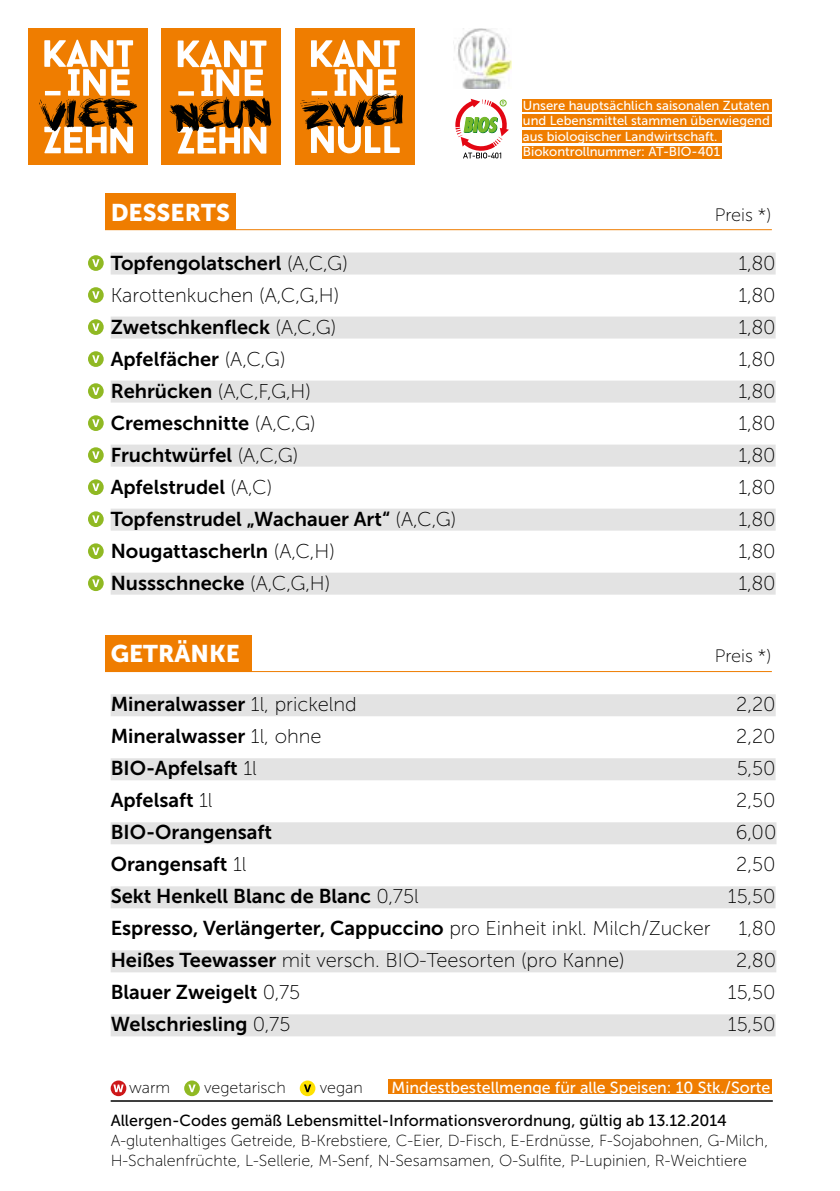
<style>
.page{position:relative;width:840px;height:1191px;background:#fff}
.page>*{position:absolute;margin:0;border:0;box-sizing:border-box;transform-origin:0 0}
.t1{font:24px "Museo Sans 900";color:#fff}
.t2{font:20px "Museo Sans 700";color:#000}
.t3{font:20px "Museo Sans 100";color:#000}
.t4{font:18px "Museo Sans 100";color:#000}
.t5{font:16px/20px "Museo Sans 100";color:#000}
.t6{font:16px "Museo Sans 500";color:#000}
.t7{font:16px "Museo Sans 500";color:#fff}
.t8{font:13px/15.6px "Museo Sans 500";color:#fff}
.s1{font-family:"Museo Sans 100"}
.s2{font-family:"Museo Sans 700"}
</style>
<div class="page">
<div style="left:28px;top:28px;width:120px;height:137px;background:#ef7d00"></div>
<svg style="left:39px;top:39px;width:98px;height:114px"></svg>
<hr style="left:45px;top:91px;width:15px;height:4px;background:#fff">
<div style="left:162px;top:29px;width:119px;height:136px;background:#ef7d00"></div>
<svg style="left:169px;top:40px;width:102px;height:114px"></svg>
<div style="left:295px;top:28px;width:119px;height:137px;background:#ef7d00"></div>
<svg style="left:300px;top:40px;width:103px;height:113px"></svg>
<div style="left:105px;top:635px;width:146px;height:37px;background:#ef7d00"></div>
<hr style="left:105px;top:671px;width:666px;height:1px;background:#ef7d00">
<div style="left:111px;top:694px;width:664px;height:22px;background:#e3e3e3"></div>
<div style="left:111px;top:758px;width:664px;height:22px;background:#e3e3e3"></div>
<div style="left:111px;top:822px;width:665px;height:22px;background:#e3e3e3"></div>
<div style="left:111px;top:886px;width:664px;height:22px;background:#e3e3e3"></div>
<div style="left:111px;top:950px;width:664px;height:22px;background:#e3e3e3"></div>
<div style="left:111px;top:1014px;width:664px;height:22px;background:#e3e3e3"></div>
<div style="left:105px;top:193px;width:130px;height:37px;background:#ef7d00"></div>
<hr style="left:105px;top:229px;width:666px;height:1px;background:#ef7d00">
<div style="left:111px;top:252px;width:664px;height:22px;background:#e3e3e3"></div>
<div style="left:111px;top:316px;width:664px;height:22px;background:#e3e3e3"></div>
<div style="left:111px;top:380px;width:664px;height:22px;background:#e3e3e3"></div>
<div style="left:111px;top:444px;width:664px;height:22px;background:#e3e3e3"></div>
<div style="left:111px;top:508px;width:664px;height:22px;background:#e3e3e3"></div>
<div style="left:111px;top:572px;width:664px;height:22px;background:#e3e3e3"></div>
<div style="left:522px;top:99px;width:249px;height:12px;background:#ef7d00"></div>
<div style="left:522px;top:114px;width:249px;height:13px;background:#ef7d00"></div>
<div style="left:522px;top:130px;width:199px;height:13px;background:#ef7d00"></div>
<div style="left:522px;top:146px;width:199px;height:12px;background:#ef7d00"></div>
<svg style="left:455px;top:99px;width:53px;height:59px"></svg>
<img style="left:453px;top:28px;width:58px;height:60px">
<div style="left:88px;top:255px;width:16px;height:16px;background:#90b923;border-radius:50%"></div>
<svg style="left:92px;top:259px;width:7px;height:8px"></svg>
<div style="left:88px;top:287px;width:16px;height:16px;background:#90b923;border-radius:50%"></div>
<svg style="left:92px;top:291px;width:7px;height:8px"></svg>
<div style="left:88px;top:319px;width:16px;height:16px;background:#90b923;border-radius:50%"></div>
<svg style="left:92px;top:323px;width:7px;height:8px"></svg>
<div style="left:88px;top:351px;width:16px;height:16px;background:#90b923;border-radius:50%"></div>
<svg style="left:92px;top:355px;width:7px;height:8px"></svg>
<svg style="left:88px;top:575px;width:16px;height:16px"></svg>
<svg style="left:92px;top:579px;width:7px;height:8px"></svg>
<svg style="left:88px;top:543px;width:16px;height:16px"></svg>
<svg style="left:92px;top:547px;width:7px;height:8px"></svg>
<svg style="left:88px;top:511px;width:16px;height:16px"></svg>
<svg style="left:92px;top:515px;width:7px;height:8px"></svg>
<svg style="left:88px;top:479px;width:16px;height:16px"></svg>
<svg style="left:92px;top:483px;width:7px;height:8px"></svg>
<svg style="left:88px;top:447px;width:16px;height:16px"></svg>
<svg style="left:92px;top:451px;width:7px;height:8px"></svg>
<div style="left:88px;top:415px;width:16px;height:16px;background:#90b923;border-radius:50%"></div>
<svg style="left:92px;top:419px;width:7px;height:8px"></svg>
<div style="left:88px;top:383px;width:16px;height:16px;background:#90b923;border-radius:50%"></div>
<svg style="left:92px;top:387px;width:7px;height:8px"></svg>
<hr style="left:111px;top:1100px;width:661px;height:1px;background:#000">
<div style="left:388px;top:1079px;width:383px;height:15px;background:#ef7d00"></div>
<svg style="left:111px;top:1080px;width:15px;height:16px"></svg>
<svg style="left:113px;top:1084px;width:10px;height:8px"></svg>
<svg style="left:184px;top:1080px;width:16px;height:16px"></svg>
<svg style="left:188px;top:1084px;width:7px;height:8px"></svg>
<svg style="left:299px;top:1080px;width:16px;height:16px"></svg>
<svg style="left:304px;top:1084px;width:7px;height:8px"></svg>
<p class="t8" style="left:522px;top:97px;width:248px">Unsere hauptsächlich saisonalen Zutaten und Lebensmittel stammen überwiegend aus biologischer Landwirtschaft.<br>Biokontrollnummer: AT-BIO-401</p>
<p class="t1" style="left:111px;top:198px;width:121px">DESSERTS</p>
<p class="t4" style="left:714px;top:205px;width:58px">Preis *)</p>
<p class="t2" style="left:111px;top:251px;width:239px">Topfengolatscherl <span class="s1">(A,C,G)</span></p>
<p class="t3" style="left:738px;top:252px;width:39px">1,80</p>
<p class="t3" style="left:111px;top:284px;width:230px">Karottenkuchen (A,C,G,H)</p>
<p class="t3" style="left:738px;top:284px;width:39px">1,80</p>
<p class="t2" style="left:111px;top:315px;width:227px">Zwetschkenfleck <span class="s1">(A,C,G)</span></p>
<p class="t3" style="left:738px;top:316px;width:39px">1,80</p>
<p class="t2" style="left:111px;top:347px;width:176px">Apfelfächer <span class="s1">(A,C,G)</span></p>
<p class="t3" style="left:738px;top:348px;width:39px">1,80</p>
<p class="t3" style="left:111px;top:380px;width:202px"><span class="s2">Rehrücken</span> (A,C,F,G,H)</p>
<p class="t3" style="left:738px;top:380px;width:39px">1,80</p>
<p class="t2" style="left:111px;top:411px;width:206px">Cremeschnitte <span class="s1">(A,C,G)</span></p>
<p class="t3" style="left:738px;top:412px;width:39px">1,80</p>
<p class="t2" style="left:111px;top:443px;width:189px">Fruchtwürfel <span class="s1">(A,C,G)</span></p>
<p class="t3" style="left:738px;top:444px;width:39px">1,80</p>
<p class="t2" style="left:111px;top:475px;width:163px">Apfelstrudel <span class="s1">(A,C)</span></p>
<p class="t3" style="left:738px;top:476px;width:39px">1,80</p>
<p class="t2" style="left:111px;top:507px;width:347px">Topfenstrudel „Wachauer Art“ <span class="s1">(A,C,G)</span></p>
<p class="t3" style="left:738px;top:508px;width:39px">1,80</p>
<p class="t2" style="left:111px;top:539px;width:226px">Nougattascherln <span class="s1">(A,C,H)</span></p>
<p class="t3" style="left:738px;top:540px;width:39px">1,80</p>
<p class="t2" style="left:111px;top:571px;width:221px">Nussschnecke <span class="s1">(A,C,G,H)</span></p>
<p class="t3" style="left:738px;top:572px;width:39px">1,80</p>
<p class="t1" style="left:111px;top:640px;width:130px">GETRÄNKE</p>
<p class="t4" style="left:714px;top:646px;width:58px">Preis *)</p>
<p class="t2" style="left:111px;top:693px;width:247px">Mineralwasser <span class="s1">1l, prickelnd</span></p>
<p class="t3" style="left:735px;top:694px;width:41px">2,20</p>
<p class="t2" style="left:111px;top:725px;width:212px">Mineralwasser <span class="s1">1l, ohne</span></p>
<p class="t3" style="left:735px;top:726px;width:41px">2,20</p>
<p class="t2" style="left:111px;top:757px;width:148px">BIO-Apfelsaft <span class="s1">1l</span></p>
<p class="t3" style="left:736px;top:758px;width:40px">5,50</p>
<p class="t2" style="left:111px;top:789px;width:103px">Apfelsaft <span class="s1">1l</span></p>
<p class="t3" style="left:735px;top:790px;width:41px">2,50</p>
<p class="t2" style="left:111px;top:821px;width:163px">BIO-Orangensaft</p>
<p class="t3" style="left:735px;top:822px;width:42px">6,00</p>
<p class="t2" style="left:111px;top:853px;width:137px">Orangensaft <span class="s1">1l</span></p>
<p class="t3" style="left:735px;top:854px;width:41px">2,50</p>
<p class="t2" style="left:111px;top:885px;width:309px">Sekt Henkell Blanc de Blanc <span class="s1">0,75l</span></p>
<p class="t3" style="left:727px;top:886px;width:49px">15,50</p>
<p class="t2" style="left:111px;top:917px;width:601px">Espresso, Verlängerter, Cappuccino <span class="s1">pro Einheit inkl. Milch/Zucker</span></p>
<p class="t3" style="left:738px;top:918px;width:39px">1,80</p>
<p class="t3" style="left:111px;top:950px;width:515px"><span class="s2">Heißes Teewasser</span> mit versch. BIO-Teesorten (pro Kanne)</p>
<p class="t3" style="left:735px;top:950px;width:42px">2,80</p>
<p class="t2" style="left:111px;top:981px;width:191px">Blauer Zweigelt <span class="s1">0,75</span></p>
<p class="t3" style="left:727px;top:982px;width:49px">15,50</p>
<p class="t2" style="left:111px;top:1013px;width:181px">Welschriesling <span class="s1">0,75</span></p>
<p class="t3" style="left:727px;top:1014px;width:49px">15,50</p>
<p class="t5" style="left:129px;top:1077px;width:43px">warm</p>
<p class="t5" style="left:204px;top:1077px;width:83px">vegetarisch</p>
<p class="t5" style="left:319px;top:1077px;width:45px">vegan</p>
<p class="t7" style="left:391px;top:1078px;width:380px">Mindestbestellmenge für alle Speisen: 10 Stk./Sorte</p>
<p class="t6" style="left:111px;top:1112px;width:617px">Allergen-Codes gemäß Lebensmittel-Informationsverordnung, gültig ab 13.12.2014</p>
<p class="t5" style="left:111px;top:1131px;width:658px">A-glutenhaltiges Getreide, B-Krebstiere, C-Eier, D-Fisch, E-Erdnüsse, F-Sojabohnen, G-Milch,<br>H-Schalenfrüchte, L-Sellerie, M-Senf, N-Sesamsamen, O-Sulfite, P-Lupinien, R-Weichtiere</p>
</div>
